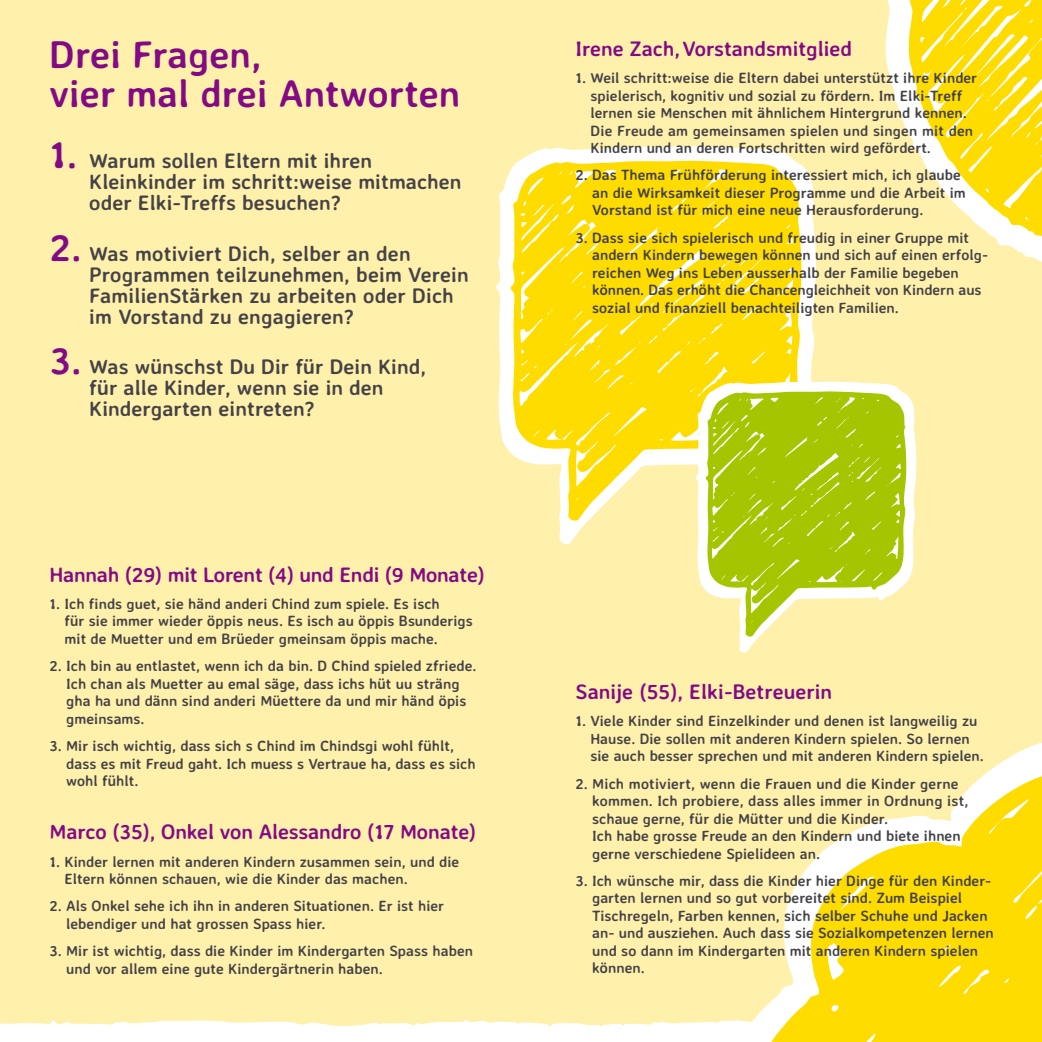
<style>
.page{position:relative;width:1042px;height:1042px;background:#fff}
.page>*{position:absolute;margin:0;border:0;box-sizing:border-box;transform-origin:0 0}
.t1{font:700 38.5px/38.5px "Averia Sans Libre";color:#830a85}
.t2{font:700 21px/21px "Averia Sans Libre";color:#454347}
.t3{font:700 21px "Averia Sans Libre";letter-spacing:-.01em;color:#830a85}
.t4{font:700 14.88px/17.5px "Averia Sans Libre";color:#454347}
.s1{font-size:38.5px;color:#830a85}
</style>
<div class="page">
<div style="left:0;top:0;width:1042px;height:1027px;background:#fff0ab"></div>
<svg style="left:496px;top:146px;width:321px;height:399px"></svg>
<svg style="left:511px;top:161px;width:291px;height:360px;fill:#ffdc00"></svg>
<svg style="left:885px;top:0;width:157px;height:275px"></svg>
<div style="left:725px;top:736px;width:317px;height:291px;background:#fff0ab"></div>
<svg style="left:757px;top:770px;width:285px;height:272px;fill:#ffdc00"></svg>
<svg style="left:696px;top:381px;width:221px;height:272px;fill:#fff0ab"></svg>
<svg style="left:706px;top:391px;width:201px;height:246px;fill:#a5c500"></svg>
<h1 class="t1" style="left:50px;top:34px;width:412px">Drei Fragen,<br>vier mal drei Antworten</h1>
<h2 class="t2" style="left:89px;top:149px;width:374px;text-indent:-40px"><span class="s1">1.</span> Warum sollen Eltern mit ihren<br>Kleinkinder im schritt:weise mitmachen oder Elki-Treffs besuchen?</h2>
<h2 class="t2" style="left:89px;top:242px;width:381px;text-indent:-40px"><span class="s1">2.</span> Was motiviert Dich, selber an den Programmen teilzunehmen, beim Verein FamilienStärken zu arbeiten oder Dich im Vorstand zu engagieren?</h2>
<h2 class="t2" style="left:89px;top:356px;width:338px;text-indent:-40px"><span class="s1">3.</span> Was wünschst Du Dir für Dein Kind, für alle Kinder, wenn sie in den<br>Kindergarten eintreten?</h2>
<h2 class="t3" style="left:50px;top:561px;width:437px">Hannah (29) mit Lorent (4) und Endi (9 Monate)</h2>
<p class="t4" style="left:65px;top:594px;width:410px;text-indent:-15px">1. Ich finds guet, sie händ anderi Chind zum spiele. Es isch<br>für sie immer wieder öppis neus. Es isch au öppis Bsunderigs mit de Muetter und em Brüeder gmeinsam öppis mache.</p>
<p class="t4" style="left:66px;top:657px;width:412px;text-indent:-17px">2. Ich bin au entlastet, wenn ich da bin. D Chind spieled zfriede.<br>Ich chan als Muetter au emal säge, dass ichs hüt uu sträng gha ha und dänn sind anderi Müettere da und mir händ öpis gmeinsams.</p>
<p class="t4" style="left:66px;top:737px;width:411px;text-indent:-17px">3. Mir isch wichtig, dass sich s Chind im Chindsgi wohl fühlt, dass es mit Freud gaht. Ich muess s Vertraue ha, dass es sich wohl fühlt.</p>
<h2 class="t3" style="left:50px;top:818px;width:428px">Marco (35), Onkel von Alessandro (17 Monate)</h2>
<p class="t4" style="left:65px;top:852px;width:396px;text-indent:-15px">1. Kinder lernen mit anderen Kindern zusammen sein, und die<br>Eltern können schauen, wie die Kinder das machen.</p>
<p class="t4" style="left:66px;top:897px;width:379px;text-indent:-17px">2. Als Onkel sehe ich ihn in anderen Situationen. Er ist hier lebendiger und hat grossen Spass hier.</p>
<p class="t4" style="left:66px;top:942px;width:408px;text-indent:-17px">3. Mir ist wichtig, dass die Kinder im Kindergarten Spass haben und vor allem eine gute Kindergärtnerin haben.</p>
<h2 class="t3" style="left:575px;top:35px;width:278px">Irene Zach,Vorstandsmitglied</h2>
<p class="t4" style="left:590px;top:69px;width:388px;text-indent:-15px">1. Weil schritt:weise die Eltern dabei unterstützt ihre Kinder spielerisch, kognitiv und sozial zu fördern. Im Elki-Treff lernen sie Menschen mit ähnlichem Hintergrund kennen.<br>Die Freude am gemeinsamen spielen und singen mit den Kindern und an deren Fortschritten wird gefördert.</p>
<p class="t4" style="left:592px;top:166px;width:375px;text-indent:-17px">2. Das Thema Frühförderung interessiert mich, ich glaube an die Wirksamkeit dieser Programme und die Arbeit im<br>Vorstand ist für mich eine neue Herausforderung.</p>
<p class="t4" style="left:592px;top:228px;width:396px;text-indent:-17px">3. Dass sie sich spielerisch und freudig in einer Gruppe mit andern Kindern bewegen können und sich auf einen erfolg&shy;reichen Weg ins Leben ausserhalb der Familie begeben können. Das erhöht die Chancengleichheit von Kindern aus sozial und finanziell benachteiligten Familien.</p>
<h2 class="t3" style="left:575px;top:678px;width:258px">Sanije (55), Elki-Betreuerin</h2>
<p class="t4" style="left:590px;top:712px;width:395px;text-indent:-15px">1. Viele Kinder sind Einzelkinder und denen ist langweilig zu<br>Hause. Die sollen mit anderen Kindern spielen. So lernen sie auch besser sprechen und mit anderen Kindern spielen.</p>
<p class="t4" style="left:592px;top:774px;width:378px;text-indent:-17px">2. Mich motiviert, wenn die Frauen und die Kinder gerne kommen. Ich probiere, dass alles immer in Ordnung ist, schaue gerne, für die Mütter und die Kinder.<br>Ich habe grosse Freude an den Kindern und biete ihnen gerne verschiedene Spielideen an.</p>
<p class="t4" style="left:592px;top:871px;width:403px;text-indent:-17px">3. Ich wünsche mir, dass die Kinder hier Dinge für den Kinder&shy;garten lernen und so gut vorbereitet sind. Zum Beispiel Tischregeln, Farben kennen, sich selber Schuhe und Jacken an- und ausziehen. Auch dass sie Sozialkompetenzen lernen und so dann im Kindergarten mit anderen Kindern spielen können.</p>
</div>
